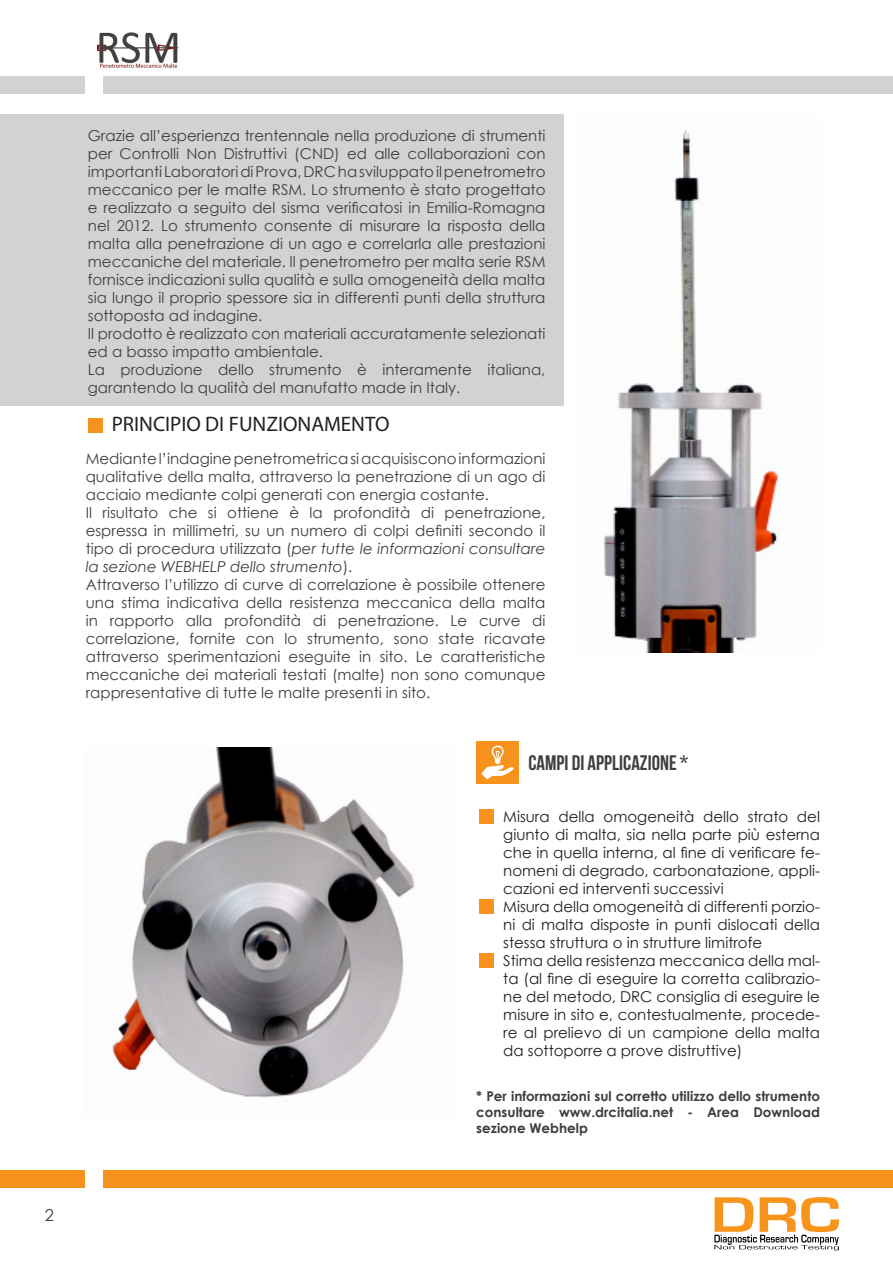
<style>
.page{position:relative;width:893px;height:1263px;background:#fff}
.page>*{position:absolute;margin:0;border:0;box-sizing:border-box;transform-origin:0 0}
.t1{font:21px "Myriad Pro";color:#231f20}
.t2{font:700 21px "Bebas Neue";color:#3e3e3f}
.t3{font:16.5px "Century Gothic";color:#3e3e3f}
.t4{font:15px/18px "Century Gothic";color:#3e3e3f;text-align:justify}
.t5{font:15px/18px "Century Gothic";color:#231f20;text-align:justify}
.t6{font:700 13.5px/16.2px "Century Gothic";color:#3e3e3f;text-align:justify}
.s1{font-family:"Minion Pro";font-size:51px;color:#f7931d}
.s2{font-style:italic}
</style>
<div class="page">
<img style="left:97px;top:32px;width:83px;height:37px">
<img style="left:112px;top:747px;width:303px;height:351px">
<img style="left:604px;top:129px;width:174px;height:524px">
<div style="left:0;top:115px;width:563px;height:291px;background:#d1d2d4"></div>
<div style="left:476px;top:741px;width:43px;height:43px;background:#f7931d"></div>
<svg style="left:481px;top:746px;width:33px;height:34px"></svg>
<div style="left:0;top:1171px;width:893px;height:17px;background:#f7931d"></div>
<div style="left:85px;top:1165px;width:17px;height:31px;background:#fff"></div>
<div style="left:0;top:76px;width:893px;height:17px;background:#d1d2d4"></div>
<div style="left:85px;top:71px;width:17px;height:30px;background:#fff"></div>
<img style="left:715px;top:1197px;width:124px;height:35px">
<img style="left:714px;top:1234px;width:120px;height:11px">
<img style="left:714px;top:1245px;width:125px;height:5px">
<p class="t3" style="left:45px;top:1204px;width:11px">2</p>
<p class="t4" style="left:88px;top:126px;width:459px">Grazie all’esperienza trentennale nella produzione di strumenti per Controlli Non Distruttivi (CND) ed alle collaborazioni con importanti Laboratori di Prova, DRC ha sviluppato il penetrometro meccanico per le malte RSM. Lo strumento è stato progettato e realizzato a seguito del sisma verificatosi in Emilia-Romagna nel 2012. Lo strumento consente di misurare la risposta della malta alla penetrazione di un ago e correlarla alle prestazioni meccaniche del materiale. Il penetrometro per malta serie RSM fornisce indicazioni sulla qualità e sulla omogeneità della malta sia lungo il proprio spessore sia in differenti punti della struttura sottoposta ad indagine.</p>
<p class="t4" style="left:88px;top:324px;width:459px">Il prodotto è realizzato con materiali accuratamente selezionati ed a basso impatto ambientale.</p>
<p class="t4" style="left:88px;top:360px;width:459px">La produzione dello strumento è interamente italiana, garantendo la qualità del manufatto made in Italy.</p>
<p class="t1" style="left:85px;top:411px;width:306px"><span class="s1">■</span> PRINCIPIO DI FUNZIONAMENTO</p>
<p class="t4" style="left:86px;top:449px;width:461px">Mediante l’indagine penetrometrica si acquisiscono informazioni qualitative della malta, attraverso la penetrazione di un ago di acciaio mediante colpi generati con energia costante.</p>
<p class="t4" style="left:86px;top:503px;width:461px">Il risultato che si ottiene è la profondità di penetrazione, espressa in millimetri, su un numero di colpi definiti secondo il tipo di procedura utilizzata (<span class="s2">per tutte le informazioni consultare la sezione WEBHELP dello strumento</span>).</p>
<p class="t4" style="left:86px;top:575px;width:461px">Attraverso l’utilizzo di curve di correlazione è possibile ottenere una stima indicativa della resistenza meccanica della malta in rapporto alla profondità di penetrazione. Le curve di correlazione, fornite con lo strumento, sono state ricavate attraverso sperimentazioni eseguite in sito. Le caratteristiche meccaniche dei materiali testati (malte) non sono comunque rappresentative di tutte le malte presenti in sito.</p>
<p class="t2" style="left:528px;top:752px;width:161px">CAMPI DI APPLICAZIONE *</p>
<p class="t5" style="left:503px;top:808px;width:318px;text-indent:-27px"><span class="s1">■</span> Misura della omogeneità dello strato del giunto di malta, sia nella parte più esterna che in quella interna, al fine di verificare fe&shy;nomeni di degrado, carbonatazione, appli&shy;cazioni ed interventi successivi</p>
<p class="t5" style="left:503px;top:898px;width:318px;text-indent:-27px"><span class="s1">■</span> Misura della omogeneità di differenti porzio&shy;ni di malta disposte in punti dislocati della stessa struttura o in strutture limitrofe</p>
<p class="t5" style="left:503px;top:952px;width:318px;text-indent:-27px"><span class="s1">■</span> Stima della resistenza meccanica della mal&shy;ta (al fine di eseguire la corretta calibrazio&shy;ne del metodo, DRC consiglia di eseguire le misure in sito e, contestualmente, procede&shy;re al prelievo di un campione della malta da sottoporre a prove distruttive)</p>
<p class="t6" style="left:476px;top:1087px;width:345px">* Per informazioni sul corretto utilizzo dello strumento consultare www.drcitalia.net - Area Download sezione Webhelp</p>
</div>
